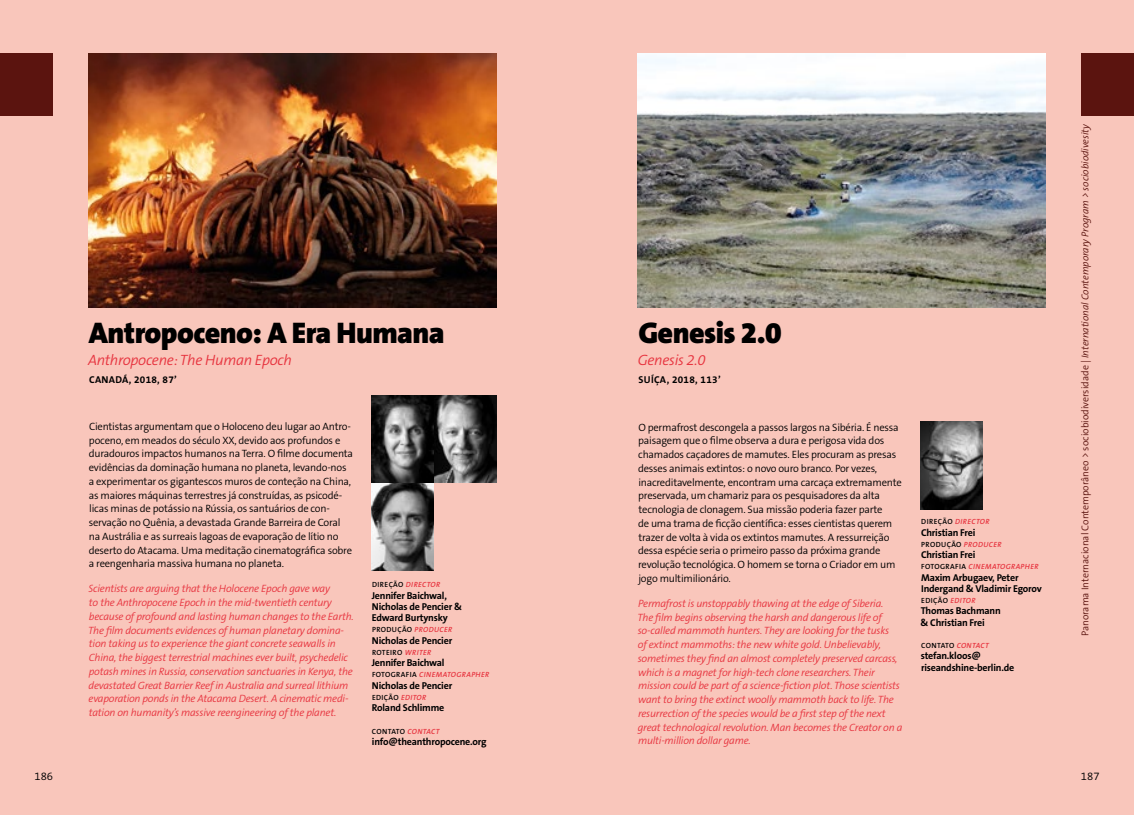
<style>
.page{position:relative;width:1134px;height:815px;background:#fff}
.page>*{position:absolute;margin:0;border:0;box-sizing:border-box;transform-origin:0 0}
.t1{font:900 30px "The Sans B9";letter-spacing:-.02em;color:#000}
.t2{font:italic 300 15px "The Sans B4";letter-spacing:-.02em;color:#e7343f}
.t3{font:300 11.25px "The Sans B4";color:#000}
.t4{font:300 10.62px/13.8px "The Sans B4";letter-spacing:-.02em;color:#000}
.t5{font:italic 300 10.62px/13.8px "The Sans B4";letter-spacing:-.02em;color:#e7343f}
.t6{font:700 10px/11.2px "The Sans B7";letter-spacing:-.02em;color:#000}
.t7{font:300 10px "The Sans B4";color:#5b140f}
.t8{font:700 10px "The Sans B7";letter-spacing:.03em;color:#000}
.t9{font:italic 600 7.5px "The Sans B6";letter-spacing:.05em;color:#e7343f}
.t10{font:600 7.5px "The Sans B6";letter-spacing:.04em;color:#000}
.t11{font:600 7.5px "The Sans B6";letter-spacing:.015em;color:#000}
.t12{font:600 7.5px "The Sans B6";letter-spacing:.02em;color:#000}
.s1{font-style:normal;color:#000}
.s2{font-style:italic;color:#e7343f}
.s3{font-style:italic}
</style>
<div class="page">
<div style="left:568px;top:0;width:566px;height:815px;background:#f9c6bb"></div>
<div style="left:0;top:0;width:567px;height:815px;background:#f9c6bb"></div>
<div style="left:1081px;top:53px;width:53px;height:62px;background:#5b140f"></div>
<div style="left:0;top:53px;width:53px;height:62px;background:#5b140f"></div>
<img style="left:89px;top:53px;width:407px;height:255px">
<img style="left:371px;top:483px;width:63px;height:87px">
<img style="left:371px;top:395px;width:125px;height:88px">
<img style="left:920px;top:421px;width:63px;height:88px">
<img style="left:638px;top:53px;width:407px;height:255px">
<h1 class="t1" style="left:89px;top:316px;width:357px">Antropoceno: A Era Humana</h1>
<h2 class="t2" style="left:88px;top:352px;width:205px">Anthropocene: The Human Epoch</h2>
<p class="t8" style="left:89px;top:374px;width:89px">CANADÁ, 2018, 87’</p>
<p class="t4" style="left:89px;top:420px;width:266px">Cientistas argumentam que o Holoceno deu lugar ao Antro&shy;poceno, em meados do século XX, devido aos profundos e duradouros impactos humanos na Terra. O filme documenta evidências da dominação humana no planeta, levando-nos a experimentar os gigantescos muros de conteção na China, as maiores máquinas terrestres já construídas, as psicodé&shy;licas minas de potássio na Rússia, os santuários de con&shy;servação no Quênia, a devastada Grande Barreira de Coral na Austrália e as surreais lagoas de evaporação de lítio no deserto do Atacama. Uma meditação cinematográfica sobre a reengenharia massiva humana no planeta.</p>
<p class="t5" style="left:88px;top:582px;width:267px">Scientists are arguing that the Holocene Epoch gave way<br>to the Anthropocene Epoch in the mid-twentieth century because of profound and lasting human changes to the Earth.<br>The film documents evidences of human planetary domina&shy;tion taking us to experience the giant concrete seawalls in China, the biggest terrestrial machines ever built, psychedelic potash mines in Russia, conservation sanctuaries in Kenya, the devastated Great Barrier Reef in Australia and surreal lithium evaporation ponds in the Atacama Desert. A cinematic medi&shy;tation on humanity’s massive reengineering of the planet.</p>
<p class="t9" style="left:372px;top:581px;width:70px"><span class="s1">DIREÇÃO</span> DIRECTOR</p>
<p class="t6" style="left:372px;top:590px;width:92px">Jennifer Baichwal,<br>Nicholas de Pencier &amp;<br>Edward Burtynsky</p>
<p class="t10" style="left:372px;top:626px;width:82px">PRODUÇÃO <span class="s2">PRODUCER</span></p>
<p class="t6" style="left:372px;top:635px;width:82px">Nicholas de Pencier</p>
<p class="t10" style="left:372px;top:648px;width:61px">ROTEIRO <span class="s2">WRITER</span></p>
<p class="t6" style="left:372px;top:657px;width:74px">Jennifer Baichwal</p>
<p class="t9" style="left:372px;top:671px;width:119px"><span class="s1">FOTOGRAFIA</span> CINEMATOGRAPHER</p>
<p class="t6" style="left:372px;top:680px;width:82px">Nicholas de Pencier</p>
<p class="t10" style="left:372px;top:693px;width:56px">EDIÇÃO <span class="s2">EDITOR</span></p>
<p class="t6" style="left:372px;top:702px;width:74px">Roland Schlimme</p>
<p class="t11" style="left:372px;top:727px;width:69px">CONTATO <span class="s2">CONTACT</span></p>
<p class="t6" style="left:372px;top:736px;width:116px">info@theanthropocene.org</p>
<h1 class="t1" style="left:638px;top:316px;width:145px">Genesis 2.0</h1>
<h2 class="t2" style="left:638px;top:352px;width:69px">Genesis 2.0</h2>
<p class="t8" style="left:639px;top:374px;width:84px">SUÍÇA, 2018, 113’</p>
<p class="t4" style="left:638px;top:421px;width:265px">O permafrost descongela a passos largos na Sibéria. É nessa paisagem que o filme observa a dura e perigosa vida dos chamados caçadores de mamutes. Eles procuram as presas desses animais extintos: o novo ouro branco. Por vezes, inacreditavelmente, encontram uma carcaça extremamente preservada, um chamariz para os pesquisadores da alta tecnologia de clonagem. Sua missão poderia fazer parte<br>de uma trama de ficção científica: esses cientistas querem trazer de volta à vida os extintos mamutes. A ressurreição dessa espécie seria o primeiro passo da próxima grande revolução tecnológica. O homem se torna o Criador em um jogo multimilionário.</p>
<p class="t5" style="left:637px;top:597px;width:266px">Permafrost is unstoppably thawing at the edge of Siberia.<br>The film begins observing the harsh and dangerous life of so-called mammoth hunters. They are looking for the tusks<br>of extinct mammoths: the new white gold. Unbelievably, sometimes they find an almost completely preserved carcass, which is a magnet for high-tech clone researchers. Their mission could be part of a science-fiction plot. Those scientists want to bring the extinct woolly mammoth back to life. The resurrection of the species would be a first step of the next great technological revolution. Man becomes the Creator on a multi-million dollar game.</p>
<p class="t9" style="left:921px;top:518px;width:70px"><span class="s1">DIREÇÃO</span> DIRECTOR</p>
<p class="t6" style="left:921px;top:527px;width:56px">Christian Frei</p>
<p class="t10" style="left:921px;top:540px;width:82px">PRODUÇÃO <span class="s2">PRODUCER</span></p>
<p class="t6" style="left:921px;top:549px;width:56px">Christian Frei</p>
<p class="t9" style="left:921px;top:563px;width:119px"><span class="s1">FOTOGRAFIA</span> CINEMATOGRAPHER</p>
<p class="t6" style="left:921px;top:572px;width:122px">Maxim Arbugaev, Peter<br>Indergand &amp; Vladimir Egorov</p>
<p class="t10" style="left:921px;top:597px;width:56px">EDIÇÃO <span class="s2">EDITOR</span></p>
<p class="t6" style="left:920px;top:606px;width:82px">Thomas Bachmann &amp; Christian Frei</p>
<p class="t12" style="left:921px;top:642px;width:69px">CONTATO <span class="s2">CONTACT</span></p>
<p class="t6" style="left:921px;top:651px;width:95px">stefan.kloos@ riseandshine-berlin.de</p>
<p class="t7" style="left:1080px;top:636px;width:514px;rotate:-90deg">Panorama Internacional Contemporâneo &gt; sociobiodiversidade | <span class="s3">International Contemporary Program &gt; sociobiodivesity</span></p>
<p class="t3" style="left:35px;top:770px;width:20px">186</p>
<p class="t3" style="left:1081px;top:770px;width:20px">187</p>
</div>
